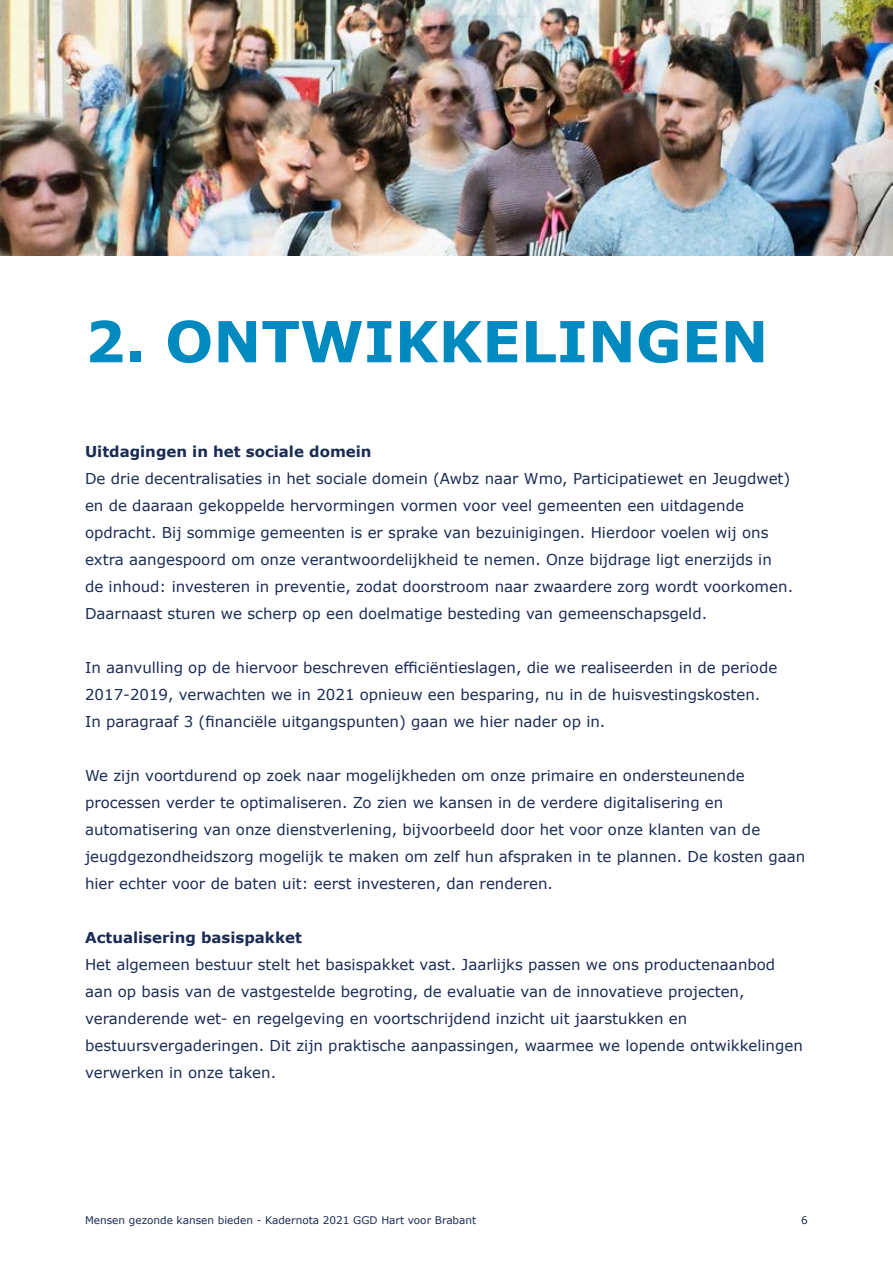
<style>
.page{position:relative;width:893px;height:1263px;background:#fff}
.page>*{position:absolute;margin:0;border:0;box-sizing:border-box;transform-origin:0 0}
.t1{font:700 56.7px "Verdana";color:#008abf}
.t2{font:15px/27px "Verdana";color:#1a2b54}
.t3{font:700 15px "Verdana";color:#1a2b54}
.t4{font:10.5px "Verdana";color:#1a2b54}
</style>
<div class="page">
<img style="left:1px;top:0;width:892px;height:256px">
<h1 class="t1" style="left:85px;top:305px;width:685px">2. ONTWIKKELINGEN</h1>
<p class="t3" style="left:85px;top:442px;width:288px">Uitdagingen in het sociale domein</p>
<p class="t2" style="left:85px;top:465px;width:710px">De drie decentralisaties in het sociale domein (Awbz naar Wmo, Participatiewet en Jeugdwet) en de daaraan gekoppelde hervormingen vormen voor veel gemeenten een uitdagende opdracht. Bij sommige gemeenten is er sprake van bezuinigingen. Hierdoor voelen wij ons extra aangespoord om onze verantwoordelijkheid te nemen. Onze bijdrage ligt enerzijds in de inhoud: investeren in preventie, zodat doorstroom naar zwaardere zorg wordt voorkomen.<br>Daarnaast sturen we scherp op een doelmatige besteding van gemeenschapsgeld.</p>
<p class="t2" style="left:85px;top:654px;width:694px">In aanvulling op de hiervoor beschreven efficiëntieslagen, die we realiseerden in de periode<br>2017-2019, verwachten we in 2021 opnieuw een besparing, nu in de huisvestingskosten.<br>In paragraaf 3 (financiële uitgangspunten) gaan we hier nader op in.</p>
<p class="t2" style="left:85px;top:762px;width:722px">We zijn voortdurend op zoek naar mogelijkheden om onze primaire en ondersteunende processen verder te optimaliseren. Zo zien we kansen in de verdere digitalisering en automatisering van onze dienstverlening, bijvoorbeeld door het voor onze klanten van de jeugdgezondheidszorg mogelijk te maken om zelf hun afspraken in te plannen. De kosten gaan hier echter voor de baten uit: eerst investeren, dan renderen.</p>
<p class="t3" style="left:85px;top:928px;width:218px">Actualisering basispakket</p>
<p class="t2" style="left:85px;top:951px;width:719px">Het algemeen bestuur stelt het basispakket vast. Jaarlijks passen we ons productenaanbod aan op basis van de vastgestelde begroting, de evaluatie van de innovatieve projecten, veranderende wet- en regelgeving en voortschrijdend inzicht uit jaarstukken en bestuursvergaderingen. Dit zijn praktische aanpassingen, waarmee we lopende ontwikkelingen verwerken in onze taken.</p>
<p class="t4" style="left:85px;top:1213px;width:393px">Mensen gezonde kansen bieden - Kadernota 2021 GGD Hart voor Brabant</p>
<p class="t4" style="left:801px;top:1213px;width:8px">6</p>
</div>
